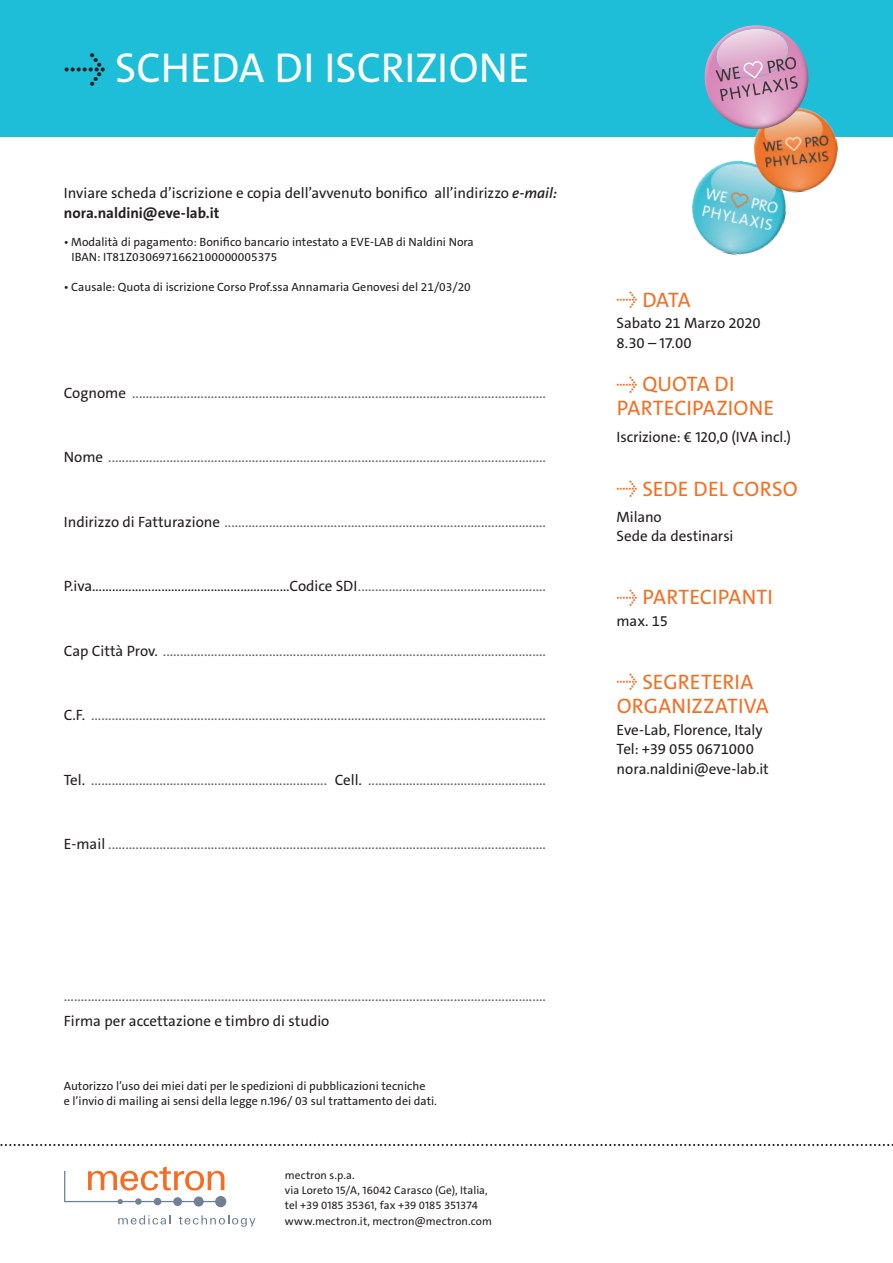
<style>
.page{position:relative;width:893px;height:1263px;background:#fff}
.page>*{position:absolute;margin:0;border:0;box-sizing:border-box;transform-origin:0 0}
.t1{font:42px "The Sans C5";color:#fff}
.t2{font:21px/24px "The Sans C5";letter-spacing:.005em;color:#f36e21}
.t3{font:15px "The Sans C5";color:#636366}
.t4{font:15px/19.5px "The Sans C5";color:#231f20}
.t5{font:15px "The Sans C5";letter-spacing:-.025em;color:#231f20}
.t6{font:12px/15px "The Sans C5";color:#231f20}
.t7{font:11.25px/15.3px "The Sans C5";letter-spacing:.01em;color:#231f20}
.s1{color:#231f20}
.s2{font-weight:600;font-style:italic}
.s3{font-weight:700}
.s4{color:#636366}
</style>
<div class="page">
<div style="left:0;top:0;width:893px;height:136px;background:#1ebed8"></div>
<svg style="left:0;top:1144px;width:893px;height:2px"></svg>
<div style="left:154px;top:1198px;width:7px;height:7px;background:#708096;border-radius:50%"></div>
<svg style="left:173px;top:1197px;width:9px;height:9px"></svg>
<div style="left:194px;top:1196px;width:10px;height:10px;background:#708096;border-radius:50%"></div>
<div style="left:215px;top:1196px;width:11px;height:11px;background:#708096;border-radius:50%"></div>
<svg style="left:64px;top:1166px;width:163px;height:38px"></svg>
<svg style="left:118px;top:1215px;width:52px;height:9px"></svg>
<svg style="left:179px;top:1215px;width:76px;height:12px"></svg>
<div style="left:686px;top:155px;width:94px;height:72px;background:#fff;opacity:.75"></div>
<div style="left:692px;top:175px;width:100px;height:87px;background:#231f20;opacity:.75"></div>
<img style="left:750px;top:168px;width:4px;height:28px">
<div style="left:749px;top:106px;width:84px;height:62px;background:#fff;opacity:.75"></div>
<div style="left:754px;top:120px;width:89px;height:77px;background:#231f20;opacity:.75"></div>
<div style="left:705px;top:26px;width:109px;height:110px;background:#231f20;opacity:.75"></div>
<p class="t1" style="left:64px;top:41px;width:467px"><span class="s1">→</span> SCHEDA DI ISCRIZIONE</p>
<p class="t4" style="left:64px;top:183px;width:495px">Inviare scheda d’iscrizione e copia dell’avvenuto bonifico all’indirizzo <span class="s2">e-mail: </span><span class="s3">nora.naldini@eve-lab.it</span></p>
<p class="t6" style="left:64px;top:235px;width:412px">• Modalità di pagamento: Bonifico bancario intestato a EVE-LAB di Naldini Nora</p>
<p class="t6" style="left:71px;top:250px;width:208px">IBAN: IT81Z0306971662100000005375</p>
<p class="t6" style="left:64px;top:280px;width:409px">• Causale: Quota di iscrizione Corso Prof.ssa Annamaria Genovesi del 21/03/20</p>
<p class="t3" style="left:64px;top:383px;width:484px"><span class="s1">Cognome</span> .........................................................................................................................</p>
<p class="t3" style="left:64px;top:448px;width:484px"><span class="s1">Nome</span> ................................................................................................................................</p>
<p class="t3" style="left:64px;top:512px;width:484px"><span class="s1">Indirizzo di Fatturazione</span> ..............................................................................................</p>
<p class="t4" style="left:64px;top:577px;width:484px">P.iva............................................................Codice SDI<span class="s4">.......................................................</span></p>
<p class="t3" style="left:64px;top:641px;width:484px"><span class="s1">Cap Città Prov.</span> ................................................................................................................</p>
<p class="t3" style="left:64px;top:705px;width:484px"><span class="s1">C.F.</span> .....................................................................................................................................</p>
<p class="t3" style="left:64px;top:770px;width:484px"><span class="s1">Tel.</span> ..................................................................... <span class="s1">Cell.</span> ....................................................</p>
<p class="t3" style="left:64px;top:834px;width:484px"><span class="s1">E-mail</span> ................................................................................................................................</p>
<p class="t2" style="left:617px;top:288px;width:76px">→ DATA</p>
<p class="t4" style="left:617px;top:314px;width:146px">Sabato 21 Marzo 2020<br>8.30 – 17.00</p>
<p class="t2" style="left:617px;top:372px;width:159px">→ QUOTA DI<br>PARTECIPAZIONE</p>
<p class="t4" style="left:617px;top:427px;width:176px">Iscrizione: € 120,0 (IVA incl.)</p>
<p class="t2" style="left:617px;top:477px;width:183px">→ SEDE DEL CORSO</p>
<p class="t4" style="left:617px;top:507px;width:118px">Milano<br>Sede da destinarsi</p>
<p class="t2" style="left:617px;top:585px;width:158px">→ PARTECIPANTI</p>
<p class="t4" style="left:617px;top:611px;width:53px">max. 15</p>
<p class="t2" style="left:617px;top:670px;width:154px">→ SEGRETERIA<br>ORGANIZZATIVA</p>
<p class="t4" style="left:617px;top:720px;width:148px">Eve-Lab, Florence, Italy</p>
<p class="t5" style="left:617px;top:739px;width:139px">Tel: +39 055 0671000</p>
<p class="t4" style="left:617px;top:759px;width:154px">nora.naldini@eve-lab.it</p>
<p class="t3" style="left:64px;top:986px;width:484px">.............................................................................................................................................</p>
<p class="t4" style="left:64px;top:1011px;width:267px">Firma per accettazione e timbro di studio</p>
<p class="t6" style="left:64px;top:1078px;width:375px">Autorizzo l’uso dei miei dati per le spedizioni di pubblicazioni tecniche<br>e l’invio di mailing ai sensi della legge n.196/ 03 sul trattamento dei dati.</p>
<p class="t7" style="left:285px;top:1167px;width:71px">mectron s.p.a.</p>
<p class="t7" style="left:285px;top:1183px;width:204px">via Loreto 15/A, 16042 Carasco (Ge), Italia, tel +39 0185 35361, fax +39 0185 351374</p>
<p class="t7" style="left:285px;top:1213px;width:209px">www.mectron.it, mectron@mectron.com</p>
</div>
